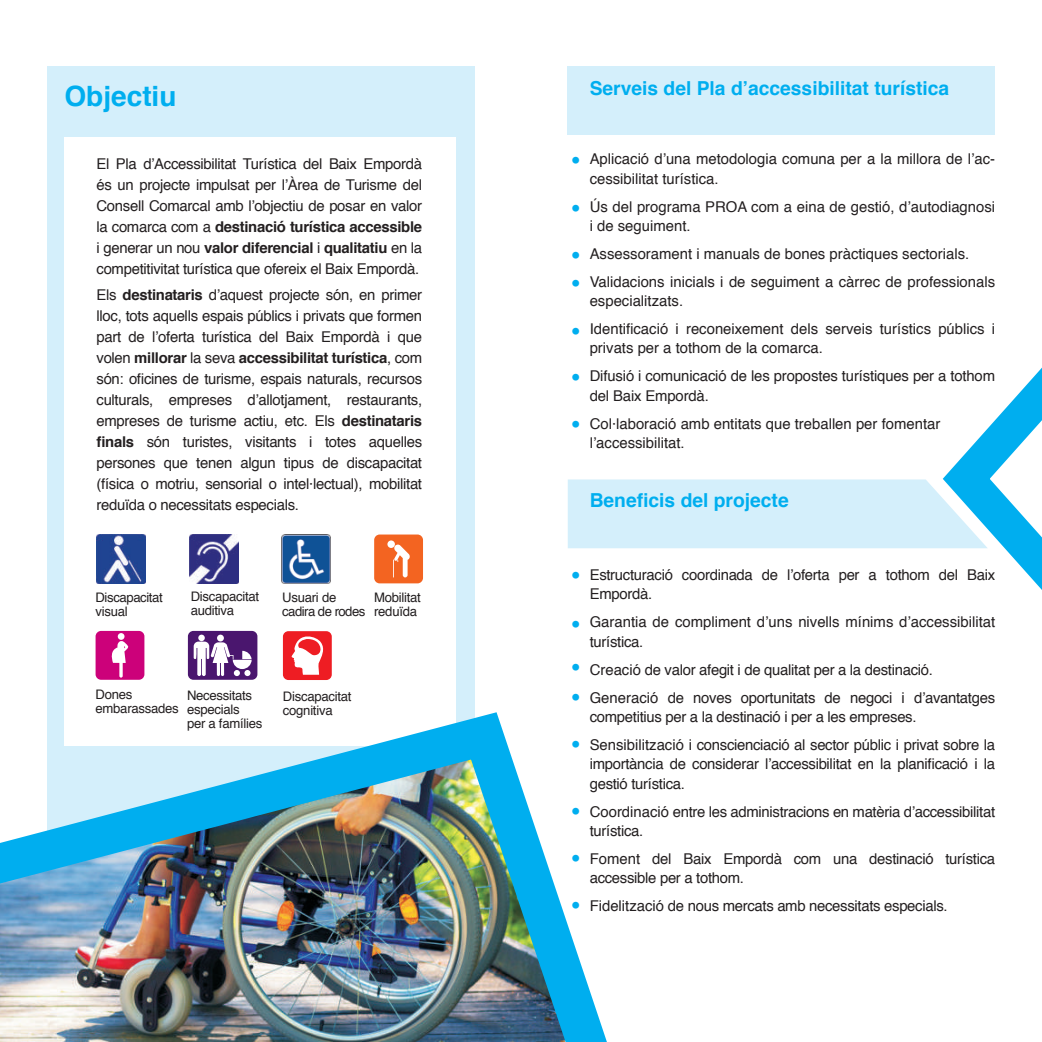
<style>
.page{position:relative;width:1042px;height:1042px;background:#fff}
.page>*{position:absolute;margin:0;border:0;box-sizing:border-box;transform-origin:0 0}
.t1{font:700 28px "Helvetica";color:#00aeef}
.t2{font:26.25px/29.4px "Aller";color:#00aeef}
.t3{font:700 19.25px "Helvetica";color:#00aeef}
.t4{font:14.88px/21px "Helvetica";letter-spacing:-.01em;color:#231f20}
.t5{font:13.12px/14px "Helvetica";letter-spacing:-.02em;color:#231f20}
.t6{font:13.12px/14px "Helvetica";letter-spacing:-.04em;color:#231f20}
.s1{font-weight:700}
</style>
<div class="page">
<div style="left:568px;top:479px;width:349px;height:69px;background:#d4effb"></div>
<div style="left:47px;top:66px;width:427px;height:924px;background:#d4effb"></div>
<svg style="left:917px;top:367px;width:125px;height:223px"></svg>
<div style="left:568px;top:66px;width:427px;height:69px;background:#d4effb"></div>
<div style="left:64px;top:137px;width:392px;height:609px;background:#fff"></div>
<div style="left:96px;top:631px;width:48px;height:49px;background:#cc017a;border-radius:5px"></div>
<svg style="left:111px;top:633px;width:17px;height:44px"></svg>
<div style="left:188px;top:631px;width:69px;height:49px;background:#4a166e;border-radius:5px"></div>
<svg style="left:194px;top:634px;width:58px;height:42px"></svg>
<div style="left:374px;top:534px;width:49px;height:49px;background:#f36421;border-radius:5px"></div>
<svg style="left:387px;top:540px;width:23px;height:37px"></svg>
<div style="left:283px;top:631px;width:49px;height:49px;background:#ee1d23;border-radius:5px"></div>
<svg style="left:291px;top:631px;width:35px;height:44px"></svg>
<img style="left:0;top:686px;width:607px;height:356px">
<img style="left:97px;top:534px;width:49px;height:49px">
<img style="left:189px;top:534px;width:49px;height:49px">
<img style="left:282px;top:534px;width:49px;height:49px">
<h1 class="t1" style="left:64px;top:74px;width:114px">Objectiu</h1>
<p class="t4" style="left:97px;top:153px;width:327px;text-align:justify">El Pla d’Accessibilitat Turística del Baix Empordà és un projecte impulsat per l’Àrea de Turisme del Consell Comarcal amb l’objectiu de posar en valor la comarca com a <span class="s1">destinació turística accessible </span>i generar un nou <span class="s1">valor diferencial</span> i <span class="s1">qualitatiu</span> en la competitivitat turística que ofereix el Baix Empordà.</p>
<p class="t4" style="left:97px;top:285px;width:327px;text-align:justify">Els <span class="s1">destinataris</span> d’aquest projecte són, en primer lloc, tots aquells espais públics i privats que formen part de l’oferta turística del Baix Empordà i que volen <span class="s1">millorar</span> la seva <span class="s1">accessibilitat turística</span>, com són: oficines de turisme, espais naturals, recursos culturals, empreses d’allotjament, restaurants, empreses de turisme actiu, etc. Els <span class="s1">destinataris finals</span> són turistes, visitants i totes aquelles persones que tenen algun tipus de discapacitat (física o motriu, sensorial o intel·lectual), mobilitat reduïda o necessitats especials.</p>
<p class="t5" style="left:96px;top:591px;width:69px">Discapacitat visual</p>
<p class="t5" style="left:191px;top:590px;width:70px">Discapacitat auditiva</p>
<p class="t6" style="left:282px;top:591px;width:85px">Usuari de cadira de rodes</p>
<p class="t5" style="left:374px;top:591px;width:48px">Mobilitat reduïda</p>
<p class="t5" style="left:96px;top:688px;width:85px">Dones embarassades</p>
<p class="t5" style="left:187px;top:688px;width:77px">Necessitats especials<br>per a famílies</p>
<p class="t5" style="left:283px;top:689px;width:70px">Discapacitat cognitiva</p>
<p class="t3" style="left:590px;top:72px;width:361px">Serveis del Pla d’accessibilitat turística</p>
<h2 class="t2" style="left:570px;top:146px;width:12px">•</h2>
<h2 class="t2" style="left:570px;top:194px;width:12px">•</h2>
<h2 class="t2" style="left:570px;top:241px;width:12px">•</h2>
<h2 class="t2" style="left:570px;top:268px;width:12px">•</h2>
<h2 class="t2" style="left:570px;top:317px;width:12px">•</h2>
<h2 class="t2" style="left:570px;top:363px;width:12px">•</h2>
<h2 class="t2" style="left:570px;top:409px;width:12px">•</h2>
<p class="t4" style="left:590px;top:150px;width:407px;line-height:19.2px">Aplicació d’una metodologia comuna per a la millora de l’ac&shy;cessibilitat turística.</p>
<p class="t4" style="left:590px;top:197px;width:407px;line-height:19.2px">Ús del programa PROA com a eina de gestió, d’autodiagnosi i de seguiment.</p>
<p class="t4" style="left:590px;top:240px;width:407px;line-height:28px">Assessorament i manuals de bones pràctiques sectorials.<br>Validacions inicials i de seguiment a càrrec de professionals</p>
<p class="t4" style="left:590px;top:287px;width:407px;line-height:28px">especialitzats.<br>Identificació i reconeixement dels serveis turístics públics i</p>
<p class="t4" style="left:590px;top:334px;width:407px;line-height:28px">privats per a tothom de la comarca.<br>Difusió i comunicació de les propostes turístiques per a tothom</p>
<p class="t4" style="left:590px;top:382px;width:352px;line-height:28px">del Baix Empordà.<br>Col·laboració amb entitats que treballen per fomentar</p>
<p class="t4" style="left:590px;top:432px;width:97px">l’accessibilitat.</p>
<p class="t3" style="left:590px;top:485px;width:200px">Beneficis del projecte</p>
<h2 class="t2" style="left:570px;top:561px;width:12px">•</h2>
<h2 class="t2" style="left:570px;top:610px;width:12px">•</h2>
<h2 class="t2" style="left:570px;top:653px;width:12px">• •</h2>
<h2 class="t2" style="left:570px;top:729px;width:12px">•</h2>
<h2 class="t2" style="left:570px;top:797px;width:12px">•</h2>
<h2 class="t2" style="left:570px;top:836px;width:12px;line-height:46.2px">• •</h2>
<p class="t4" style="left:590px;top:566px;width:407px;line-height:19.2px">Estructuració coordinada de l’oferta per a tothom del Baix<br>Empordà.</p>
<p class="t4" style="left:590px;top:613px;width:407px;line-height:19.2px">Garantia de compliment d’uns nivells mínims d’accessibilitat turística.</p>
<p class="t4" style="left:590px;top:656px;width:407px;line-height:28px">Creació de valor afegit i de qualitat per a la destinació.<br>Generació de noves oportunitats de negoci i d’avantatges</p>
<p class="t4" style="left:590px;top:703px;width:407px;line-height:28px">competitius per a la destinació i per a les empreses.<br>Sensibilització i conscienciació al sector públic i privat sobre la</p>
<p class="t4" style="left:590px;top:755px;width:407px;line-height:19.2px">importància de considerar l’accessibilitat en la planificació i la gestió turística.</p>
<p class="t4" style="left:590px;top:802px;width:407px;line-height:19.2px">Coordinació entre les administracions en matèria d’accessibilitat turística.</p>
<p class="t4" style="left:590px;top:849px;width:407px;line-height:19.2px">Foment del Baix Empordà com una destinació turística accessible per a tothom.</p>
<p class="t4" style="left:590px;top:896px;width:359px">Fidelització de nous mercats amb necessitats especials.</p>
</div>
